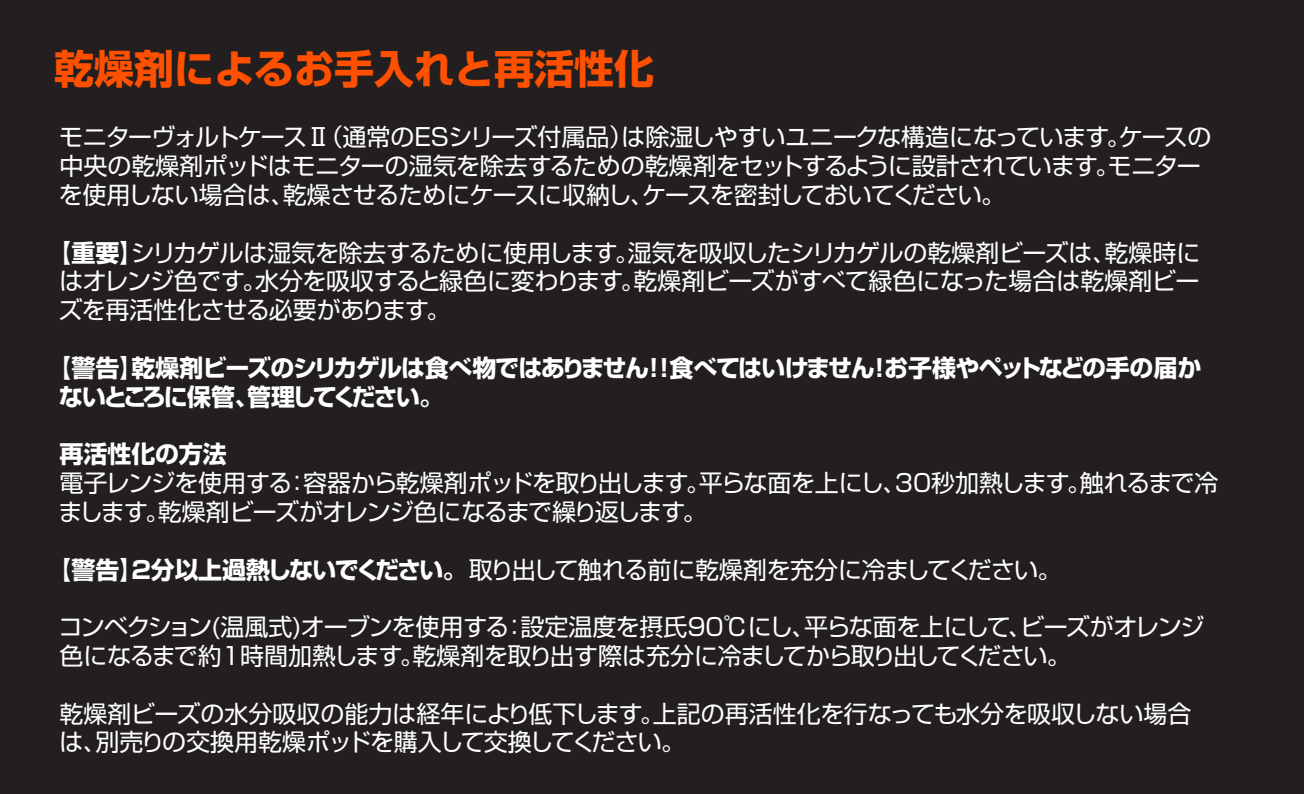
<style>
.page{position:relative;width:1304px;height:794px;background:#231f20}
.page>*{position:absolute;margin:0;border:0;box-sizing:border-box;transform-origin:0 0}
.t1{font:700 40px "Shin Go Pro";color:#ff5000}
.t2{font:24px/28.8px "Shin Go Pro";letter-spacing:-.03em;color:#fff}
.t3{font:24px/28.8px "Shin Go Pro";color:#fff}
.t4{font:700 24px/28.8px "Shin Go Pro";letter-spacing:-.05em;color:#fff}
.t5{font:700 24px "Shin Go Pro";color:#fff}
.s1{font-weight:700}
</style>
<div class="page">
<h1 class="t1" style="left:54px;top:37px;width:601px">乾燥剤によるお手入れと再活性化</h1>
<p class="t2" style="left:59px;top:120px;width:1154px">モニターヴォルトケースⅡ（通常のESシリーズ付属品）は除湿しやすいユニークな構造になっています。ケースの中央の乾燥剤ポッドはモニターの湿気を除去するための乾燥剤をセットするように設計されています。モニターを使用しない場合は、乾燥させるためにケースに収納し、ケースを密封しておいてください。</p>
<p class="t2" style="left:58px;top:235px;width:1144px;text-align:justify;text-indent:-11px"><span class="s1">【重要】</span>シリカゲルは湿気を除去するために使用します。湿気を吸収したシリカゲルの乾燥剤ビーズは、乾燥時にはオレンジ色です。水分を吸収すると緑色に変わります。乾燥剤ビーズがすべて緑色になった場合は乾燥剤ビーズを再活性化させる必要があります。</p>
<p class="t4" style="left:59px;top:351px;width:1144px;text-indent:-11px">【警告】乾燥剤ビーズのシリカゲルは食べ物ではありません！！食べてはいけません！お子様やペットなどの手の届かないところに保管、管理してください。</p>
<p class="t5" style="left:59px;top:435px;width:169px">再活性化の方法</p>
<p class="t2" style="left:58px;top:466px;width:1161px">電子レンジを使用する：容器から乾燥剤ポッドを取り出します。平らな面を上にし、30秒加熱します。触れるまで冷まします。乾燥剤ビーズがオレンジ色になるまで繰り返します。</p>
<p class="t2" style="left:48px;top:552px;width:1015px"><span class="s1">【警告】2分以上過熱しないでください。</span>取り出して触れる前に乾燥剤を充分に冷ましてください。</p>
<p class="t2" style="left:58px;top:610px;width:1148px">コンベクション(温風式)オーブンを使用する：設定温度を摂氏90℃にし、平らな面を上にして、ビーズがオレンジ色になるまで約1時間加熱します。乾燥剤を取り出す際は充分に冷ましてから取り出してください。</p>
<p class="t3" style="left:59px;top:696px;width:1134px">乾燥剤ビーズの水分吸収の能力は経年により低下します。上記の再活性化を行なっても水分を吸収しない場合は、別売りの交換用乾燥ポッドを購入して交換してください。</p>
</div>
